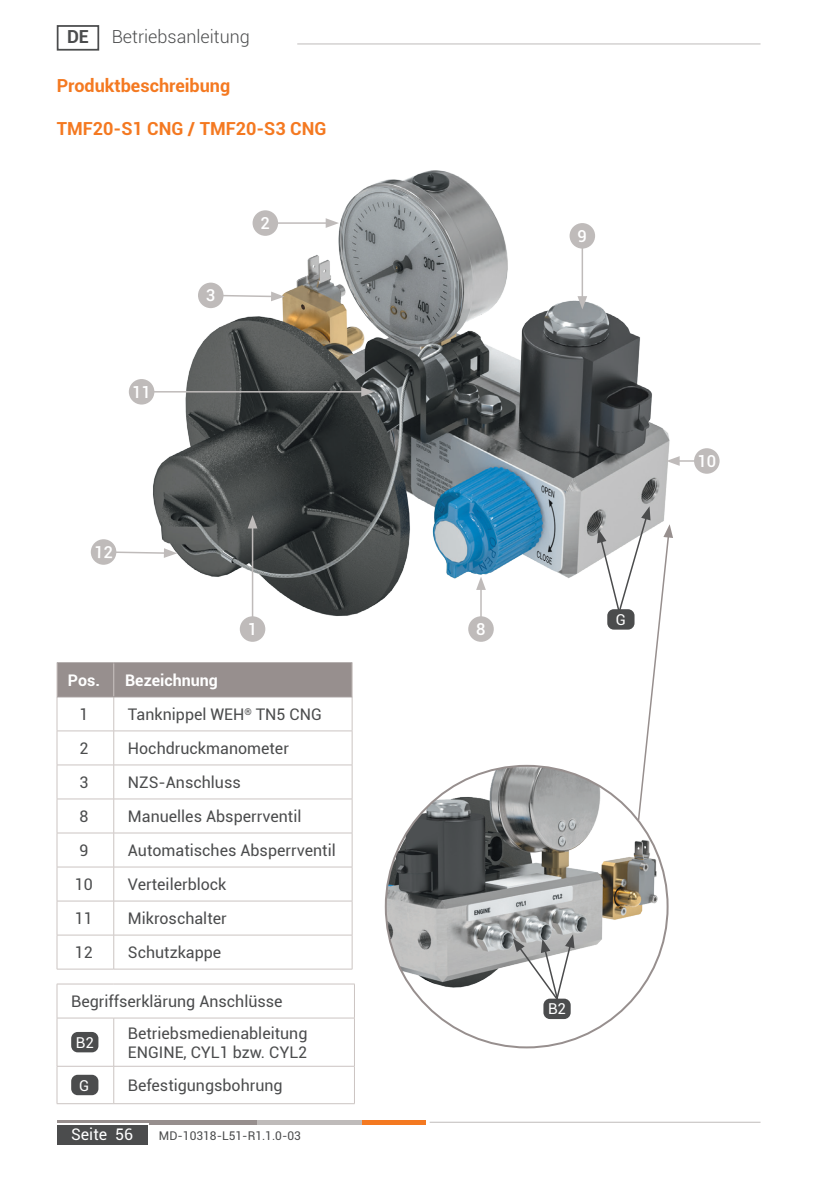
<style>
.page{position:relative;width:840px;height:1191px;background:#fff}
.page>*{position:absolute;margin:0;border:0;box-sizing:border-box;transform-origin:0 0}
.Fließtext{font:700 18px "Roboto";color:#f47921}
.t1{font:300 18px "Roboto";color:#4b4c4d}
.t2{font:700 18px "Roboto";color:#4b4c4d}
.Positionsnummer{font:500 16.4px "Roboto";color:#fff}
.Tabelle_-_Text__link{font:16px/19.2px "Roboto";color:#4b4c4d}
.Tabelle_-_Kopfzeile{font:700 16px "Roboto";color:#fff}
.Tabelle_-_Text__mitt{font:16px "Roboto";color:#4b4c4d}
.t3{font:16px "Roboto";color:#fff}
.Medienleitung{font:15px "Roboto";color:#fff}
.t4{font:12px "Roboto";color:#4b4c4d}
</style>
<div class="page">
<img style="left:90px;top:170px;width:630px;height:472px">
<div style="left:58px;top:663px;width:293px;height:33px;background:#978f8e"></div>
<svg style="left:58px;top:697px;width:293px;height:271px"></svg>
<hr style="left:113px;top:663px;width:1px;height:33px;background:#cbc4c2">
<hr style="left:57px;top:697px;width:1px;height:33px;background:#cbc4c2">
<hr style="left:113px;top:697px;width:1px;height:33px;background:#cbc4c2">
<hr style="left:351px;top:697px;width:1px;height:33px;background:#cbc4c2">
<hr style="left:57px;top:730px;width:57px;height:1px;background:#cbc4c2">
<hr style="left:57px;top:731px;width:1px;height:33px;background:#cbc4c2">
<hr style="left:114px;top:730px;width:238px;height:1px;background:#cbc4c2">
<hr style="left:113px;top:731px;width:1px;height:33px;background:#cbc4c2">
<hr style="left:351px;top:731px;width:1px;height:33px;background:#cbc4c2">
<hr style="left:57px;top:764px;width:57px;height:1px;background:#cbc4c2">
<hr style="left:57px;top:765px;width:1px;height:33px;background:#cbc4c2">
<hr style="left:114px;top:764px;width:238px;height:1px;background:#cbc4c2">
<hr style="left:113px;top:765px;width:1px;height:33px;background:#cbc4c2">
<hr style="left:351px;top:765px;width:1px;height:33px;background:#cbc4c2">
<hr style="left:57px;top:798px;width:57px;height:1px;background:#cbc4c2">
<hr style="left:57px;top:799px;width:1px;height:33px;background:#cbc4c2">
<hr style="left:114px;top:798px;width:238px;height:1px;background:#cbc4c2">
<hr style="left:113px;top:799px;width:1px;height:33px;background:#cbc4c2">
<hr style="left:351px;top:799px;width:1px;height:33px;background:#cbc4c2">
<hr style="left:57px;top:832px;width:57px;height:1px;background:#cbc4c2">
<hr style="left:57px;top:833px;width:1px;height:33px;background:#cbc4c2">
<hr style="left:114px;top:832px;width:238px;height:1px;background:#cbc4c2">
<hr style="left:113px;top:833px;width:1px;height:33px;background:#cbc4c2">
<hr style="left:351px;top:833px;width:1px;height:33px;background:#cbc4c2">
<hr style="left:57px;top:866px;width:57px;height:1px;background:#cbc4c2">
<hr style="left:57px;top:867px;width:1px;height:33px;background:#cbc4c2">
<hr style="left:114px;top:866px;width:238px;height:1px;background:#cbc4c2">
<hr style="left:113px;top:867px;width:1px;height:33px;background:#cbc4c2">
<hr style="left:351px;top:867px;width:1px;height:33px;background:#cbc4c2">
<hr style="left:57px;top:900px;width:57px;height:1px;background:#cbc4c2">
<hr style="left:57px;top:901px;width:1px;height:33px;background:#cbc4c2">
<hr style="left:114px;top:900px;width:238px;height:1px;background:#cbc4c2">
<hr style="left:113px;top:901px;width:1px;height:33px;background:#cbc4c2">
<hr style="left:351px;top:901px;width:1px;height:33px;background:#cbc4c2">
<hr style="left:57px;top:934px;width:57px;height:1px;background:#cbc4c2">
<hr style="left:57px;top:935px;width:1px;height:34px;background:#cbc4c2">
<hr style="left:114px;top:934px;width:238px;height:1px;background:#cbc4c2">
<hr style="left:113px;top:935px;width:1px;height:34px;background:#cbc4c2">
<hr style="left:351px;top:935px;width:1px;height:34px;background:#cbc4c2">
<hr style="left:57px;top:968px;width:57px;height:1px;background:#cbc4c2">
<hr style="left:114px;top:968px;width:238px;height:1px;background:#cbc4c2">
<hr style="left:57px;top:662px;width:57px;height:1px;background:#978f8e">
<hr style="left:114px;top:662px;width:238px;height:1px;background:#978f8e">
<hr style="left:57px;top:696px;width:57px;height:1px;background:#978f8e">
<hr style="left:114px;top:696px;width:238px;height:1px;background:#978f8e">
<hr style="left:57px;top:663px;width:1px;height:33px;background:#cbc4c2">
<hr style="left:351px;top:663px;width:1px;height:33px;background:#cbc4c2">
<svg style="left:58px;top:984px;width:296px;height:119px"></svg>
<hr style="left:57px;top:1018px;width:1px;height:48px;background:#cbc4c2">
<hr style="left:113px;top:1018px;width:1px;height:48px;background:#cbc4c2">
<hr style="left:354px;top:1018px;width:1px;height:48px;background:#cbc4c2">
<hr style="left:57px;top:1066px;width:1px;height:37px;background:#cbc4c2">
<hr style="left:113px;top:1066px;width:1px;height:37px;background:#cbc4c2">
<hr style="left:354px;top:1066px;width:1px;height:37px;background:#cbc4c2">
<hr style="left:57px;top:1103px;width:57px;height:1px;background:#cbc4c2">
<hr style="left:114px;top:1103px;width:240px;height:1px;background:#cbc4c2">
<hr style="left:57px;top:983px;width:57px;height:1px;background:#cbc4c2">
<hr style="left:57px;top:984px;width:1px;height:33px;background:#cbc4c2">
<hr style="left:114px;top:983px;width:240px;height:1px;background:#cbc4c2">
<hr style="left:354px;top:984px;width:1px;height:33px;background:#cbc4c2">
<hr style="left:57px;top:1017px;width:57px;height:1px;background:#cbc4c2">
<hr style="left:114px;top:1017px;width:240px;height:1px;background:#cbc4c2">
<hr style="left:57px;top:1066px;width:57px;height:1px;background:#cbc4c2">
<hr style="left:114px;top:1066px;width:240px;height:1px;background:#cbc4c2">
<div style="left:71px;top:1032px;width:27px;height:20px;background:#4b4c4d;border-radius:7px"></div>
<div style="left:71px;top:1074px;width:27px;height:21px;background:#4b4c4d;border-radius:7px"></div>
<img style="left:385px;top:766px;width:282px;height:281px;border-radius:141px">
<div style="left:543px;top:998px;width:27px;height:21px;background:#4b4c4d;border-radius:7px"></div>
<svg style="left:512px;top:934px;width:62px;height:68px"></svg>
<hr style="left:265px;top:222px;width:63px;height:2px;background:#bfbbba">
<svg style="left:325px;top:218px;width:14px;height:10px"></svg>
<div style="left:252px;top:210px;width:26px;height:26px;background:#bfbbba;border-radius:50%"></div>
<div style="left:198px;top:282px;width:25px;height:26px;background:#bfbbba;border-radius:50%"></div>
<hr style="left:252px;top:525px;width:1px;height:104px;background:#bfbbba">
<svg style="left:247px;top:515px;width:10px;height:13px"></svg>
<div style="left:240px;top:616px;width:25px;height:26px;background:#bfbbba;border-radius:50%"></div>
<hr style="left:480px;top:587px;width:1px;height:42px;background:#bfbbba">
<svg style="left:476px;top:576px;width:9px;height:14px"></svg>
<div style="left:468px;top:616px;width:25px;height:26px;background:#bfbbba;border-radius:50%"></div>
<hr style="left:676px;top:460px;width:30px;height:2px;background:#bfbbba">
<svg style="left:666px;top:456px;width:13px;height:10px"></svg>
<div style="left:693px;top:448px;width:26px;height:26px;background:#bfbbba;border-radius:50%"></div>
<hr style="left:141px;top:391px;width:223px;height:1px;background:#bfbbba">
<svg style="left:361px;top:387px;width:13px;height:10px"></svg>
<div style="left:129px;top:379px;width:25px;height:25px;background:#bfbbba;border-radius:50%"></div>
<div style="left:91px;top:539px;width:25px;height:26px;background:#bfbbba;border-radius:50%"></div>
<hr style="left:581px;top:236px;width:1px;height:63px;background:#bfbbba">
<svg style="left:577px;top:296px;width:10px;height:13px"></svg>
<div style="left:569px;top:223px;width:25px;height:26px;background:#bfbbba;border-radius:50%"></div>
<svg style="left:596px;top:506px;width:76px;height:315px"></svg>
<hr style="left:57px;top:1120px;width:240px;height:4px;background:#978f8e">
<hr style="left:361px;top:1120px;width:64px;height:4px;background:#f47921">
<hr style="left:257px;top:1120px;width:104px;height:4px;background:#bfbbba">
<div style="left:57px;top:1123px;width:92px;height:22px;background:#4b4c4d"></div>
<hr style="left:429px;top:1121px;width:331px;height:1px;background:#bfbbba">
<div style="left:57px;top:25px;width:42px;height:26px;border:2px solid #4b4c4d"></div>
<hr style="left:297px;top:44px;width:463px;height:1px;background:#bfbbba">
<svg style="left:221px;top:290px;width:63px;height:12px"></svg>
<svg style="left:115px;top:546px;width:62px;height:12px"></svg>
<p class="t2" style="left:67px;top:24px;width:23px">DE</p>
<p class="t1" style="left:112px;top:24px;width:139px">Betriebsanleitung</p>
<p class="Fließtext" style="left:57px;top:73px;width:175px">Produktbeschreibung</p>
<p class="Fließtext" style="left:57px;top:116px;width:271px">TMF20-S1 CNG / TMF20-S3 CNG</p>
<p class="Positionsnummer" style="left:132px;top:380px;width:20px">11</p>
<p class="Positionsnummer" style="left:260px;top:212px;width:11px">2</p>
<p class="Positionsnummer" style="left:577px;top:225px;width:11px">9</p>
<p class="Positionsnummer" style="left:248px;top:618px;width:11px">1</p>
<p class="Positionsnummer" style="left:476px;top:618px;width:11px">8</p>
<p class="Tabelle_-_Kopfzeile" style="left:68px;top:669px;width:31px">Pos.</p>
<p class="Tabelle_-_Kopfzeile" style="left:125px;top:669px;width:94px">Bezeichnung</p>
<p class="Tabelle_-_Text__mitt" style="left:79px;top:703px;width:11px">1</p>
<p class="Tabelle_-_Text__link" style="left:128px;top:704px;width:195px">Tanknippel WEH<sup>®</sup> TN5 CNG</p>
<p class="Tabelle_-_Text__mitt" style="left:79px;top:737px;width:11px">2</p>
<p class="Tabelle_-_Text__link" style="left:128px;top:738px;width:162px">Hochdruckmanometer</p>
<p class="Tabelle_-_Text__mitt" style="left:79px;top:771px;width:11px">3</p>
<p class="Tabelle_-_Text__link" style="left:128px;top:772px;width:114px">NZS-Anschluss</p>
<p class="Tabelle_-_Text__mitt" style="left:79px;top:805px;width:11px">8</p>
<p class="Tabelle_-_Text__link" style="left:128px;top:806px;width:175px">Manuelles Absperrventil</p>
<p class="Tabelle_-_Text__mitt" style="left:79px;top:839px;width:11px">9</p>
<p class="Tabelle_-_Text__link" style="left:128px;top:840px;width:209px">Automatisches Absperrventil</p>
<p class="Tabelle_-_Text__mitt" style="left:75px;top:873px;width:20px">10</p>
<p class="Tabelle_-_Text__link" style="left:128px;top:874px;width:100px">Verteilerblock</p>
<p class="Tabelle_-_Text__mitt" style="left:75px;top:907px;width:20px">11</p>
<p class="Tabelle_-_Text__link" style="left:128px;top:908px;width:100px">Mikroschalter</p>
<p class="Tabelle_-_Text__mitt" style="left:75px;top:941px;width:20px">12</p>
<p class="Tabelle_-_Text__link" style="left:128px;top:942px;width:95px">Schutzkappe</p>
<p class="Tabelle_-_Text__link" style="left:71px;top:991px;width:213px">Begriffserklärung Anschlüsse</p>
<p class="Medienleitung" style="left:76px;top:1032px;width:19px">B2</p>
<p class="Tabelle_-_Text__link" style="left:128px;top:1022px;width:181px">Betriebsmedienableitung<br>ENGINE, CYL1 bzw. CYL2</p>
<p class="Medienleitung" style="left:79px;top:1074px;width:12px">G</p>
<p class="Tabelle_-_Text__link" style="left:128px;top:1075px;width:156px">Befestigungsbohrung</p>
<p class="t3" style="left:71px;top:1123px;width:63px">Seite 56</p>
<p class="t4" style="left:159px;top:1127px;width:143px">MD-10318-L51-R1.1.0-03</p>
<p class="Medienleitung" style="left:615px;top:609px;width:12px">G</p>
<p class="Medienleitung" style="left:547px;top:998px;width:19px">B2</p>
<p class="Positionsnummer" style="left:697px;top:450px;width:20px">10</p>
</div>
